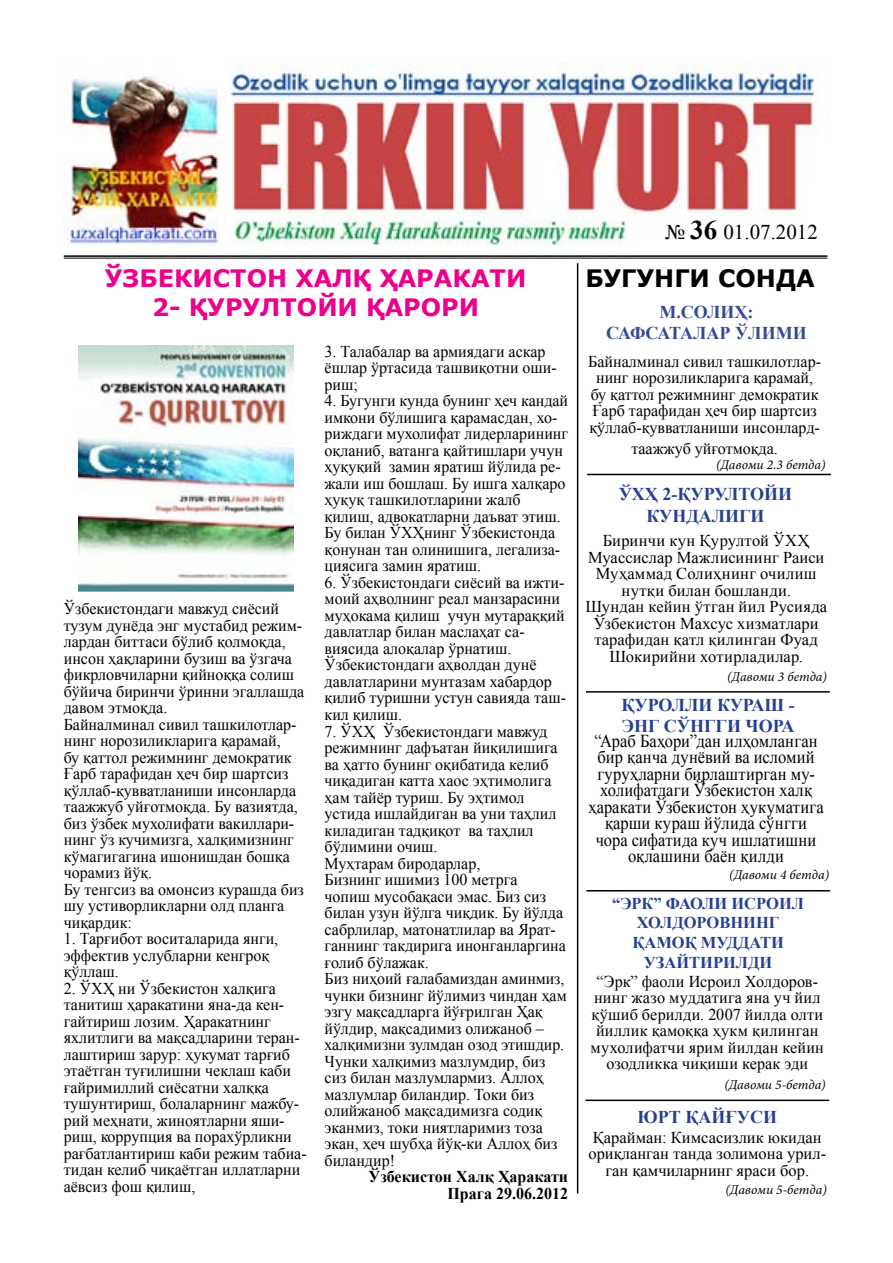
<style>
.page{position:relative;width:893px;height:1263px;background:#fff}
.page>*{position:absolute;margin:0;border:0;box-sizing:border-box;transform-origin:0 0}
.t1{font:700 24px/28.8px "Verdana";color:#ec008c;text-align:center}
.t2{font:700 24px "Verdana";color:#000}
.t3{font:21px "Times New Roman";color:#000}
.t4{font:18.15px/16.5px "Times New Roman";letter-spacing:.01em;color:#000;text-align:center;scale:.91 1}
.t5{font:700 18px/21.6px "Times New Roman";color:#25408f}
.t6{font:700 18px "Times New Roman";color:#344994}
.t7{font:16.5px/16.5px "Times New Roman";color:#000}
.t8{font:16.5px/16.5px "Times New Roman";letter-spacing:.02em;color:#000;text-align:center}
.t9{font:700 16.5px/19.8px "Times New Roman";color:#25408f;text-align:center}
.t10{font:700 16.5px/16.5px "Times New Roman";color:#000;text-align:right}
.t11{font:italic 13.5px "Minion Pro";color:#000}
.s1{font-weight:700;font-size:27px}
</style>
<div class="page">
<img style="left:64px;top:64px;width:764px;height:195px">
<hr style="left:64px;top:255px;width:763px;height:2px;background:#000">
<hr style="left:64px;top:258px;width:763px;height:1px;background:#000">
<img style="left:78px;top:345px;width:215px;height:246px">
<hr style="left:577px;top:263px;width:1px;height:930px;background:#000">
<hr style="left:585px;top:1099px;width:244px;height:2px;background:#000">
<hr style="left:586px;top:890px;width:244px;height:1px;background:#000">
<hr style="left:587px;top:474px;width:244px;height:1px;background:#000">
<hr style="left:586px;top:691px;width:244px;height:2px;background:#000">
<h1 class="t1" style="left:105px;top:264px;width:423px">ЎЗБЕКИСТОН ХАЛҚ ҲАРАКАТИ<br>2- ҚУРУЛТОЙИ ҚАРОРИ</h1>
<p class="t7" style="left:64px;top:600px;width:242px">Ўзбекистондаги мавжуд сиёсий тузум дунёда энг мустабид режим&shy;лардан биттаси бўлиб қолмоқда, инсон ҳақларини бузиш ва ўзгача фикрловчиларни қийноққа солиш бўйича биринчи ўринни эгаллашда давом этмоқда.<br>Байналминал сивил ташкилотлар&shy;нинг норозиликларига қарамай,<br>бу қаттол режимнинг демократик<br>Ғарб тарафидан ҳеч бир шартсиз қўллаб-қувватланиши инсонларда таажжуб уйғотмоқда. Бу вазиятда, биз ўзбек мухолифати вакиллари&shy;нинг ўз кучимизга, халқимизнинг кўмагигагина ишонишдан бошқа чорамиз йўқ.<br>Бу тенгсиз ва омонсиз курашда биз шу устиворликларни олд планга чиқардик:</p>
<p class="t7" style="left:64px;top:930px;width:216px">1. Тарғибот воситаларида янги, эффектив услубларни кенгроқ қўллаш.</p>
<p class="t7" style="left:64px;top:980px;width:244px">2. ЎХҲ ни Ўзбекистон халқига танитиш ҳаракатини яна-да кен&shy;гайтириш лозим. Ҳаракатнинг яхлитлиги ва мақсадларини теран&shy;лаштириш зарур: ҳукумат тарғиб этаётган туғилишни чеклаш каби ғайримиллий сиёсатни халққа тушунтириш, болаларнинг мажбу&shy;рий меҳнати, жиноятларни яши&shy;риш, коррупция ва порахўрликни рағбатлантириш каби режим табиа&shy;тидан келиб чиқаётган иллатларни аёвсиз фош қилиш,</p>
<p class="t7" style="left:325px;top:343px;width:234px">3. Талабалар ва армиядаги аскар ёшлар ўртасида ташвиқотни оши&shy;риш;</p>
<p class="t7" style="left:325px;top:392px;width:245px">4. Бугунги кунда бунинг ҳеч кандай имкони бўлишига қарамасдан, хо&shy;риждаги мухолифат лидерларининг оқланиб, ватанга қайтишлари учун ҳуқуқий замин яратиш йўлида ре&shy;жали иш бошлаш. Бу ишга халқаро ҳуқуқ ташкилотларини жалб қилиш, адвокатларни даъват этиш.<br>Бу билан ЎХҲнинг Ўзбекистонда қонунан тан олинишига, легализа&shy;циясига замин яратиш.</p>
<p class="t7" style="left:325px;top:574px;width:243px">6. Ўзбекистондаги сиёсий ва ижти&shy;моий аҳволнинг реал манзарасини муҳокама қилиш учун мутараққий давлатлар билан маслаҳат са&shy;виясида алоқалар ўрнатиш.<br>Ўзбекистондаги аҳволдан дунё давлатларини мунтазам хабардор қилиб туришни устун савияда таш&shy;кил қилиш.</p>
<p class="t7" style="left:325px;top:722px;width:244px">7. ЎХҲ Ўзбекистондаги мавжуд режимнинг дафъатан йиқилишига ва ҳатто бунинг оқибатида келиб чиқадиган катта хаос эҳтимолига ҳам тайёр туриш. Бу эҳтимол устида ишлайдиган ва уни таҳлил киладиган тадқиқот ва таҳлил бўлимини очиш.<br>Муҳтарам биродарлар,<br>Бизнинг ишимиз 100 метрга чопиш мусобақаси эмас. Биз сиз билан узун йўлга чиқдик. Бу йўлда сабрлилар, матонатлилар ва Ярат&shy;ганнинг такдирига инонганларгина ғолиб бўлажак.<br>Биз ниҳоий ғалабамиздан аминмиз, чунки бизнинг йўлимиз чиндан ҳам эзгу мақсадларга йўғрилган Ҳақ йўлдир, мақсадимиз олижаноб – халқимизни зулмдан озод этишдир.<br>Чунки халқимиз мазлумдир, биз сиз билан мазлумлармиз. Аллоҳ мазлумлар биландир. Токи биз олийжаноб мақсадимизга содиқ эканмиз, токи ниятларимиз тоза экан, ҳеч шубҳа йўқ-ки Аллоҳ биз биландир!</p>
<p class="t10" style="left:369px;top:1168px;width:201px">Ўзбекистон Халқ Ҳаракати<br>Прага 29.06.2012</p>
<p class="t3" style="left:665px;top:218px;width:154px">№ <span class="s1">36</span> 01.07.2012</p>
<h1 class="t2" style="left:585px;top:262px;width:231px">БУГУНГИ СОНДА</h1>
<p class="t6" style="left:659px;top:300px;width:95px">М.Солиҳ:</p>
<p class="t6" style="left:606px;top:321px;width:14px">САФСАТАЛАР</p>
<p class="t6" style="left:735px;top:321px;width:29px">ЎЛИМИ</p>
<p class="t7" style="left:588px;top:352px;width:234px;text-align:center">Байналминал сивил ташкилотлар&shy;нинг норозиликларига қарамай, бу қаттол режимнинг демократик<br>Ғарб тарафидан ҳеч бир шартсиз қўллаб-қувватланиши инсонлард-</p>
<p class="t7" style="left:631px;top:439px;width:148px">таажжуб уйғотмоқда.</p>
<p class="t11" style="left:716px;top:455px;width:111px">(Давоми 2.3 бетда)</p>
<p class="t5" style="left:646px;top:483px;width:147px;text-indent:-28px">ЎХҲ 2-Қурултойи<br>КУНДАЛИГИ</p>
<p class="t7" style="left:585px;top:532px;width:243px;text-align:center">Биринчи кун Қурултой ЎХҲ<br>Муассислар Мажлисининг Раиси<br>Муҳаммад Солиҳнинг очилиш нутқи билан бошланди.<br>Шундан кейин ўтган йил Русияда<br>Ўзбекистон Махсус хизматлари тарафидан қатл қилинган Фуад<br>Шокирийни хотирладилар.</p>
<p class="t11" style="left:727px;top:668px;width:102px">(Давоми 3 бетда)</p>
<p class="t5" style="left:621px;top:693px;width:175px">Қуролли кураш -<br>ЭНГ сўнгги чора</p>
<p class="t4" style="left:588px;top:732px;width:260px">“Араб Баҳори”дан илҳомланган бир қанча дунёвий ва исломий гуруҳларни бирлаштирган му&shy;холифатдаги Ўзбекистон халқ ҳаракати Ўзбекистон ҳукуматига қарши кураш йўлида сўнгги чора сифатида куч ишлатишни оқлашини баён қилди</p>
<p class="t11" style="left:729px;top:866px;width:102px">(Давоми 4 бетда)</p>
<p class="t9" style="left:612px;top:893px;width:194px">“Эрк” фаоли исроил холдоровнинг қамоқ муддати узайтирилди</p>
<p class="t8" style="left:591px;top:972px;width:235px">“Эрк” фаоли Исроил Холдоров&shy;нинг жазо муддатига яна уч йил қўшиб берилди. 2007 йилда олти йиллик қамоққа ҳукм қилинган мухолифатчи ярим йилдан кейин озодликка чиқиши керак эди</p>
<p class="t11" style="left:724px;top:1076px;width:103px">(Давоми 5-бетда)</p>
<p class="t5" style="left:637px;top:1105px;width:141px">Юрт қайғуси</p>
<p class="t7" style="left:588px;top:1128px;width:239px;text-align:center">Қарайман: Кимсасизлик юкидан ориқланган танда золимона урил&shy;ган қамчиларнинг яраси бор.</p>
<p class="t11" style="left:725px;top:1180px;width:103px">(Давоми 5-бетда)</p>
</div>
